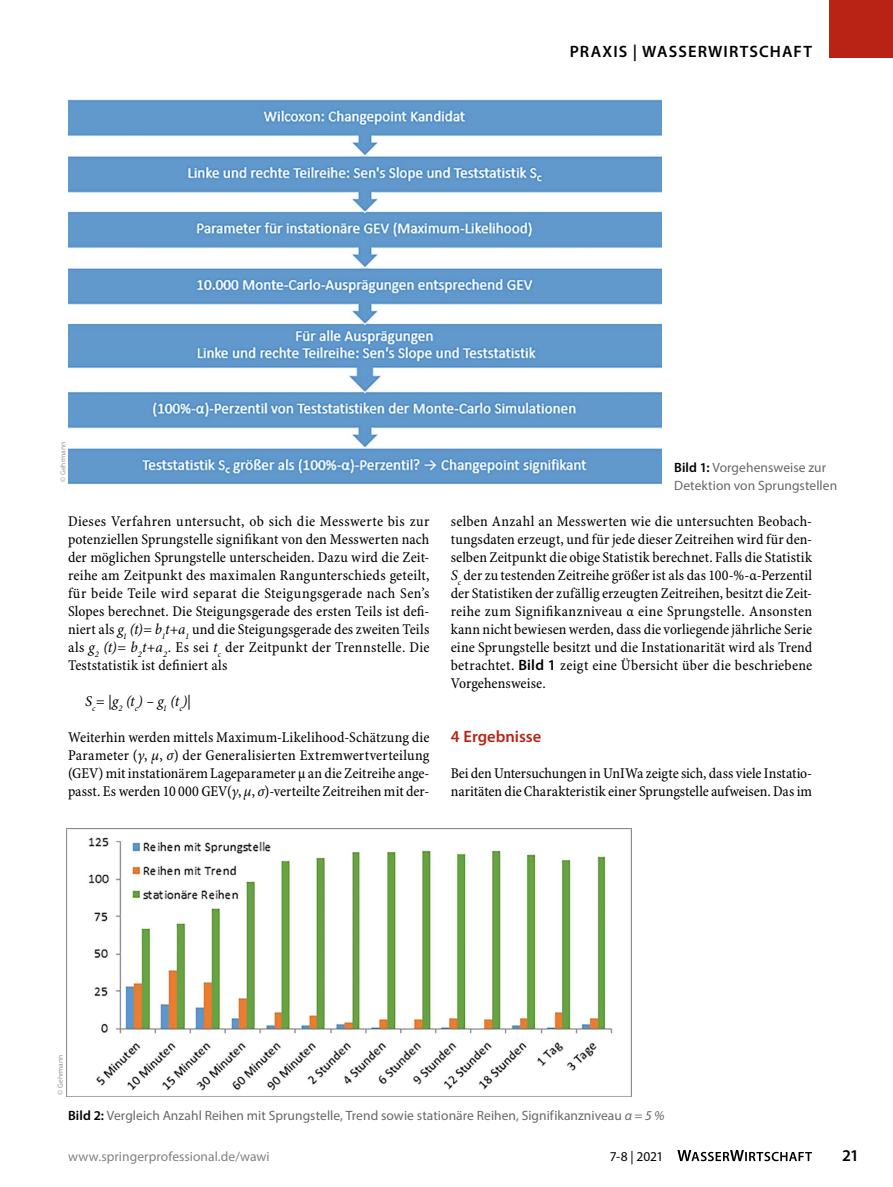
<style>
.page{position:relative;width:893px;height:1187px;background:#fff}
.page>*{position:absolute;margin:0;border:0;box-sizing:border-box;transform-origin:0 0}
.Rubrik{font:600 16.5px "Myriad Pro";letter-spacing:.065em;color:#000}
.SectionHeading_1_x{font:600 16.5px "Myriad Pro";color:#b92316}
.Para_x{font:15px/18px "Minion Pro Cn Capt";color:#000;text-align:justify}
.Para_Indent{font:15px/18px "Minion Pro Cn Capt";letter-spacing:.015em;color:#000;text-align:justify}
.Para_Indent-2{font:italic 15px "Minion Pro";color:#000}
.Image_Caption_x{font:13.5px/18px "Myriad Pro";letter-spacing:.005em;color:#676767}
.t1{font:13.5px "Myriad Pro";letter-spacing:.005em;color:#818181}
.t2{font:13.5px "Myriad Pro";color:#000}
.Image_Source_x{font:7.5px "Myriad Pro";color:#989898}
.s1{font-family:"Minion Pro";font-style:italic}
.s2{font-weight:600;color:#000}
.s3{font-family:"Myriad Pro";font-weight:600}
.s4{font-style:italic}
</style>
<div class="page">
<img style="left:68px;top:99px;width:593px;height:386px">
<img style="left:67px;top:828px;width:564px;height:268px">
<div style="left:829px;top:0;width:64px;height:57px;background:#b92316"></div>
<svg style="left:677px;top:1150px;width:135px;height:11px"></svg>
<p class="Rubrik" style="left:570px;top:41px;width:99px">PRAXIS | WASSERWIRTS</p>
<p class="Rubrik" style="left:759px;top:41px;width:51px">CHAFT</p>
<p class="Image_Source_x" style="left:58px;top:482px;width:42px;rotate:-90deg">© Gehrmann</p>
<p class="Para_Indent" style="left:68px;top:512px;width:363px">Dieses Verfahren untersucht, ob sich die Messwerte bis zur potenziellen Sprungstelle signifikant von den Messwerten nach der möglichen Sprungstelle unterscheiden. Dazu wird die Zeit&shy;reihe am Zeitpunkt des maximalen Rangunterschieds geteilt, für beide Teile wird separat die Steigungsgerade nach Sen’s Slopes berechnet. Die Steigungsgerade des ersten Teils ist defi&shy;niert als <span class="s1">g</span><sub>1</sub> <span class="s1">(t)= b</span><sub>1</sub><span class="s1">t+a</span><sub>1</sub> und die Steigungsgerade des zweiten Teils als <span class="s1">g</span><sub>2</sub> <span class="s1">(t)= b</span><sub>2</sub><span class="s1">t+a</span><sub>2</sub>. Es sei <span class="s1">t</span><sub>c</sub> der Zeitpunkt der Trennstelle. Die Teststatistik ist definiert als</p>
<p class="Para_Indent-2" style="left:85px;top:691px;width:107px">S<sub>c</sub>= |g<sub>2</sub> (t<sub>c</sub>) – g<sub>1</sub> (t<sub>c</sub>)|</p>
<p class="Para_x" style="left:68px;top:728px;width:363px">Weiterhin werden mittels Maximum-Likelihood-Schätzung die Parameter (<span class="s1">γ</span>, <span class="s1">μ</span>, <span class="s1">σ</span>) der Generalisierten Extremwertverteilung (GEV) mit instationärem Lageparameter μ an die Zeitreihe ange&shy;passt. Es werden 10 000 GEV(<span class="s1">γ</span>, <span class="s1">μ</span>, <span class="s1">σ</span>)-verteilte Zeitreihen mit der-</p>
<p class="Image_Caption_x" style="left:674px;top:458px;width:164px"><span class="s2">BILD 1:</span> Vorgehensweise zur<br>Detektion von Sprungstellen</p>
<p class="Para_x" style="left:451px;top:512px;width:363px">selben Anzahl an Messwerten wie die untersuchten Beobach&shy;tungsdaten erzeugt, und für jede dieser Zeitreihen wird für den&shy;selben Zeitpunkt die obige Statistik berechnet. Falls die Statistik <span class="s1">S</span><sub>c</sub> der zu testenden Zeitreihe größer ist als das 100-%-α-Perzentil der Statistiken der zufällig erzeugten Zeitreihen, besitzt die Zeit&shy;reihe zum Signifikanzniveau α eine Sprungstelle. Ansonsten kann nicht bewiesen werden, dass die vorliegende jährliche Serie eine Sprungstelle besitzt und die Instationarität wird als Trend betrachtet. <span class="s3">BILD 1</span> zeigt eine Übersicht über die beschriebene Vorgehensweise.</p>
<p class="SectionHeading_1_x" style="left:451px;top:726px;width:92px">4 ERGEBNISSE</p>
<p class="Para_x" style="left:451px;top:764px;width:363px">Bei den Untersuchungen in UnIWa zeigte sich, dass viele Instatio&shy;naritäten die Charakteristik einer Sprungstelle aufweisen. Das im</p>
<p class="Image_Source_x" style="left:56px;top:1094px;width:42px;rotate:-90deg">© Gehrmann</p>
<p class="Image_Caption_x" style="left:68px;top:1106px;width:598px"><span class="s2">BILD 2:</span> Vergleich Anzahl Reihen mit Sprungstelle, Trend sowie stationäre Reihen, Signifikanzniveau <span class="s4">α = 5 %</span></p>
<p class="t1" style="left:68px;top:1147px;width:203px">www.springerprofessional.de/wawi</p>
<p class="t2" style="left:610px;top:1147px;width:55px">7-8 | 2021</p>
<p class="Rubrik" style="left:842px;top:1144px;width:18px">21</p>
</div>
